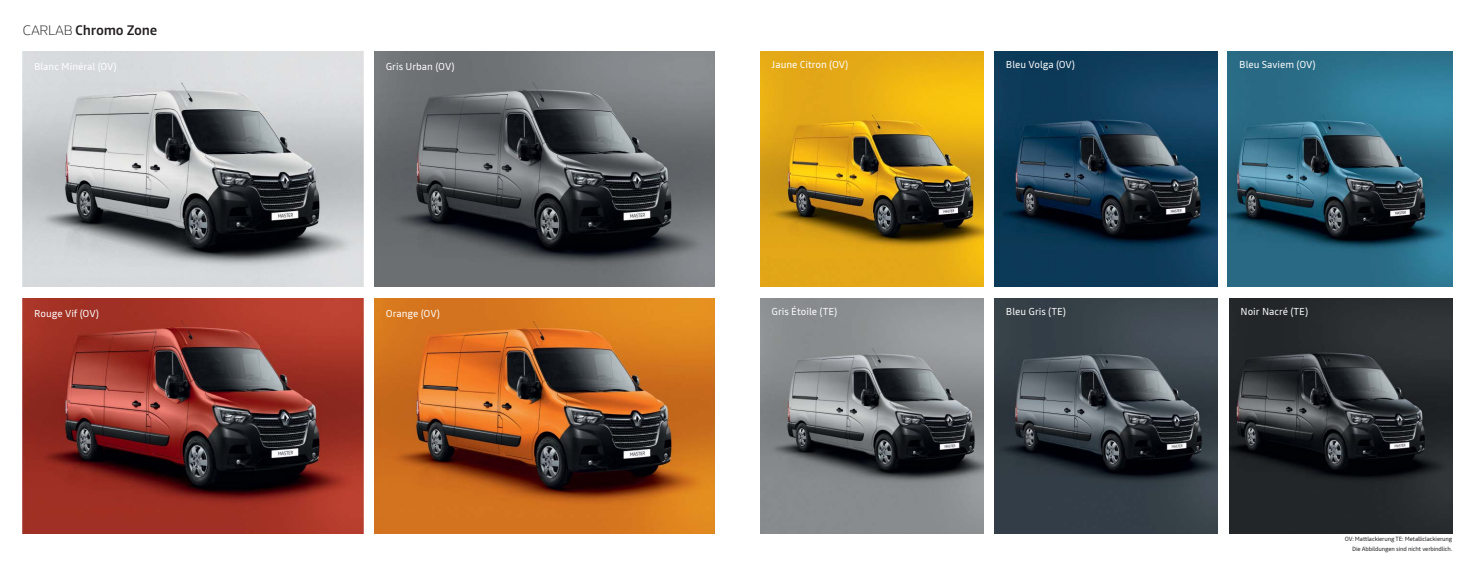
<style>
.page{position:relative;width:1475px;height:582px;background:#fff}
.page>*{position:absolute;margin:0;border:0;box-sizing:border-box;transform-origin:0 0}
.t1{font:500 14px "Read";letter-spacing:-.02em;color:#231f20}
.t2{font:10px "Read";color:#fff}
.t3{font:6px/9.5px "Read";letter-spacing:-.02em;color:#231f20;text-align:right}
.s1{font-family:"Renault Life";font-weight:300}
</style>
<div class="page">
<img style="left:23px;top:51px;width:340px;height:235px">
<img style="left:23px;top:298px;width:340px;height:235px">
<img style="left:374px;top:51px;width:340px;height:235px">
<img style="left:760px;top:298px;width:223px;height:235px">
<img style="left:760px;top:51px;width:223px;height:235px">
<img style="left:994px;top:298px;width:223px;height:235px">
<img style="left:994px;top:51px;width:223px;height:235px">
<img style="left:1229px;top:298px;width:222px;height:235px">
<img style="left:1227px;top:51px;width:224px;height:235px">
<img style="left:374px;top:298px;width:340px;height:235px">
<h1 class="t1" style="left:23px;top:23px;width:136px"><span class="s1">CARLAB</span> Chromo Zone</h1>
<p class="t2" style="left:34px;top:62px;width:84px">Blanc Minéral (OV)</p>
<p class="t2" style="left:34px;top:308px;width:66px">Rouge Vif (OV)</p>
<p class="t2" style="left:386px;top:62px;width:70px">Gris Urban (OV)</p>
<p class="t2" style="left:386px;top:308px;width:56px">Orange (OV)</p>
<p class="t2" style="left:771px;top:60px;width:78px">Jaune Citron (OV)</p>
<p class="t2" style="left:771px;top:307px;width:67px">Gris Étoile (TE)</p>
<p class="t2" style="left:1005px;top:60px;width:71px">Bleu Volga (OV)</p>
<p class="t2" style="left:1005px;top:306px;width:62px">Bleu Gris (TE)</p>
<p class="t2" style="left:1238px;top:60px;width:78px">Bleu Saviem (OV)</p>
<p class="t2" style="left:1240px;top:307px;width:69px">Noir Nacré (TE)</p>
<p class="t3" style="left:1344px;top:534px;width:109px">OV: Mattlackierung TE: Metalliclackierung<br>Die Abbildungen sind nicht verbindlich.</p>
</div>
